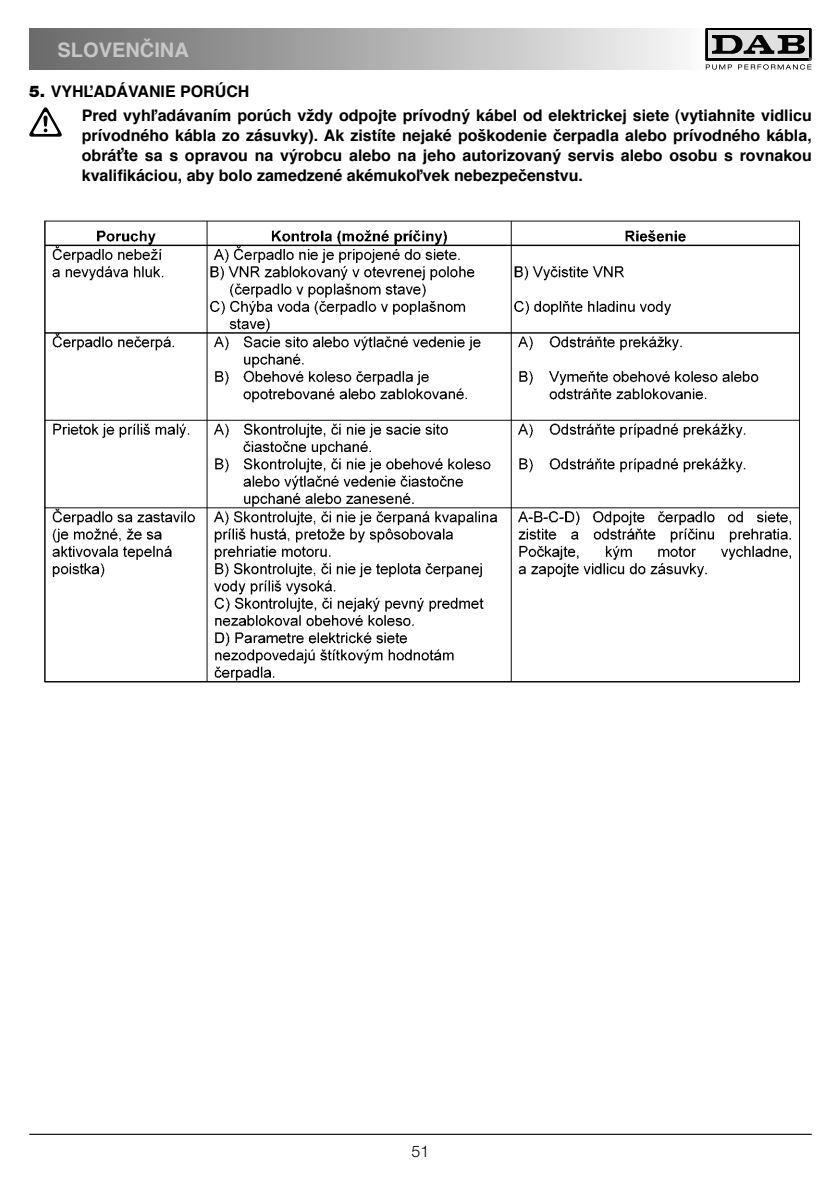
<style>
.page{position:relative;width:839px;height:1192px;background:#fff}
.page>*{position:absolute;margin:0;border:0;box-sizing:border-box;transform-origin:0 0}
.t1{font:700 20px "Helvetica";color:#c7c7c7}
.t2{font:700 16px/20px "Helvetica";color:#000}
.t3{font:300 16px "Helvetica Neue LT";color:#000}
.s1{font-family:"Helvetica Neue LT";font-weight:900}
</style>
<div class="page">
<svg style="left:705px;top:28px;width:107px;height:33px"></svg>
<div style="left:708px;top:31px;width:101px;height:27px;background:#e0e0e0"></div>
<svg style="left:706px;top:35px;width:106px;height:35px"></svg>
<hr style="left:29px;top:1133px;width:783px;height:1px;background:#000">
<div style="left:29px;top:28px;width:675px;height:41px;background:linear-gradient(to right,#676767,#f7f7f7)"></div>
<svg style="left:29px;top:107px;width:33px;height:30px"></svg>
<img style="left:44px;top:220px;width:756px;height:463px">
<p class="t1" style="left:58px;top:42px;width:133px">SLOVENČINA</p>
<p class="t2" style="left:82px;top:81px;width:731px;line-height:24px;text-indent:-53px"><span class="s1">5.</span> VYHĽADÁVANIE PORÚCH<br>Pred vyhľadávaním porúch vždy odpojte prívodný kábel od elektrickej siete (vytiahnite vidlicu</p>
<p class="t2" style="left:82px;top:127px;width:731px;text-align:justify">prívodného kábla zo zásuvky). Ak zistíte nejaké poškodenie čerpadla alebo prívodného kábla, obráťte sa s opravou na výrobcu alebo na jeho autorizovaný servis alebo osobu s rovnakou kvalifikáciou, aby bolo zamedzené akémukoľvek nebezpečenstvu.</p>
<p class="t3" style="left:412px;top:1145px;width:19px">51</p>
</div>
